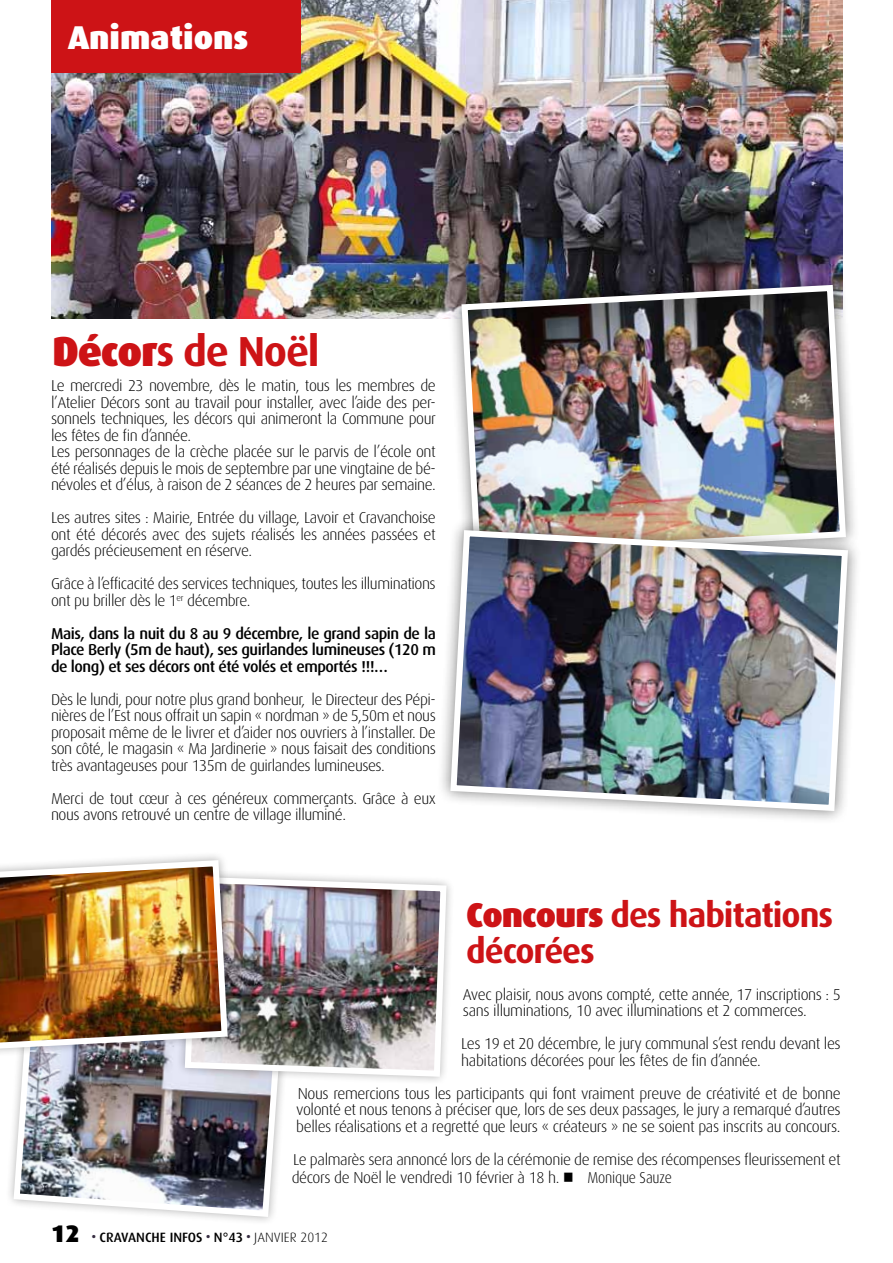
<style>
.page{position:relative;width:893px;height:1263px;background:#fff}
.page>*{position:absolute;margin:0;border:0;box-sizing:border-box;transform-origin:0 0}
.t1{font:700 42px "Dax";letter-spacing:-.03em;color:#cd1316}
.t2{font:700 34.5px/36px "Dax";letter-spacing:-.03em;color:#cd1316}
.t3{font:900 33px "Dax";color:#fff}
.t4{font:300 15.75px/16.5px "Dax";letter-spacing:-.03em;color:#000}
.t5{font:500 15.75px/16.5px "Dax";letter-spacing:-.03em;color:#000;text-align:justify}
.t6{font:500 13.5px "Dax";color:#000}
.s1{font-weight:900}
.s2{font-weight:900;font-size:24px}
.s3{font-weight:300}
</style>
<div class="page">
<img style="left:51px;top:0;width:791px;height:319px">
<div style="left:51px;top:0;width:249px;height:72px;background:#cd1316"></div>
<img style="left:10px;top:1057px;width:273px;height:163px">
<div style="left:176px;top:868px;width:279px;height:218px;background:#000;opacity:.3"></div>
<img style="left:182px;top:873px;width:268px;height:207px">
<div style="left:448px;top:271px;width:412px;height:299px;background:#000;opacity:.5"></div>
<img style="left:458px;top:282px;width:391px;height:234px">
<div style="left:437px;top:516px;width:425px;height:309px;background:#000;opacity:.5"></div>
<img style="left:447px;top:527px;width:404px;height:287px">
<div style="left:0;top:851px;width:237px;height:206px;background:#000;opacity:.3"></div>
<img style="left:0;top:857px;width:231px;height:195px">
<h3 class="t3" style="left:68px;top:19px;width:182px">Animations</h3>
<h1 class="t1" style="left:52px;top:327px;width:269px"><span class="s1">Décor</span>s de Noël</h1>
<p class="t4" style="left:51px;top:378px;width:386px">Le mercredi 23 novembre, dès le matin, tous les membres de l’Atelier Décors sont au travail pour installer, avec l’aide des per&shy;sonnels techniques, les décors qui animeront la Commune pour les fêtes de fin d’année.<br>Les personnages de la crèche placée sur le parvis de l’école ont été réalisés depuis le mois de septembre par une vingtaine de bé&shy;névoles et d’élus, à raison de 2 séances de 2 heures par semaine.</p>
<p class="t4" style="left:51px;top:510px;width:386px;text-align:justify">Les autres sites : Mairie, Entrée du village, Lavoir et Cravanchoise ont été décorés avec des sujets réalisés les années passées et gardés précieusement en réserve.</p>
<p class="t4" style="left:51px;top:576px;width:386px">Grâce à l’efficacité des services techniques, toutes les illuminations ont pu briller dès le 1<sup>er</sup> décembre.</p>
<p class="t5" style="left:51px;top:625px;width:386px">Mais, dans la nuit du 8 au 9 décembre, le grand sapin de la Place Berly (5m de haut), ses guirlandes lumineuses (120 m de long) et ses décors ont été volés et emportés !!!…</p>
<p class="t4" style="left:51px;top:691px;width:386px;text-align:justify">Dès le lundi, pour notre plus grand bonheur, le Directeur des Pépi&shy;nières de l’Est nous offrait un sapin « nordman » de 5,50m et nous proposait même de le livrer et d’aider nos ouvriers à l’installer. De son côté, le magasin « Ma Jardinerie » nous faisait des conditions très avantageuses pour 135m de guirlandes lumineuses.</p>
<p class="t4" style="left:51px;top:790px;width:386px">Merci de tout cœur à ces généreux commerçants. Grâce à eux nous avons retrouvé un centre de village illuminé.</p>
<h2 class="t2" style="left:466px;top:897px;width:369px"><span class="s1">Concours</span> des habitations décorées</h2>
<p class="t4" style="left:463px;top:986px;width:380px">Avec plaisir, nous avons compté, cette année, 17 inscriptions : 5 sans illuminations, 10 avec illuminations et 2 commerces.</p>
<p class="t4" style="left:461px;top:1036px;width:381px">Les 19 et 20 décembre, le jury communal s’est rendu devant les habitations décorées pour les fêtes de fin d’année.</p>
<p class="t4" style="left:296px;top:1085px;width:546px;text-align:justify">Nous remercions tous les participants qui font vraiment preuve de créativité et de bonne volonté et nous tenons à préciser que, lors de ses deux passages, le jury a remarqué d’autres belles réalisations et a regretté que leurs « créateurs » ne se soient pas inscrits au concours.</p>
<p class="t4" style="left:292px;top:1150px;width:551px;line-height:18px">Le palmarès sera annoncé lors de la cérémonie de remise des récompenses fleurissement et décors de Noël le vendredi 10 février à 18 h. ■ Monique Sauze</p>
<p class="t6" style="left:51px;top:1230px;width:64px"><span class="s2">12</span> <sup>.</sup> Cravanc</p>
<p class="t6" style="left:152px;top:1230px;width:178px">he infos <sup>.</sup> N°43 <sup>.</sup> <span class="s3">JANVIER 2012</span></p>
</div>
